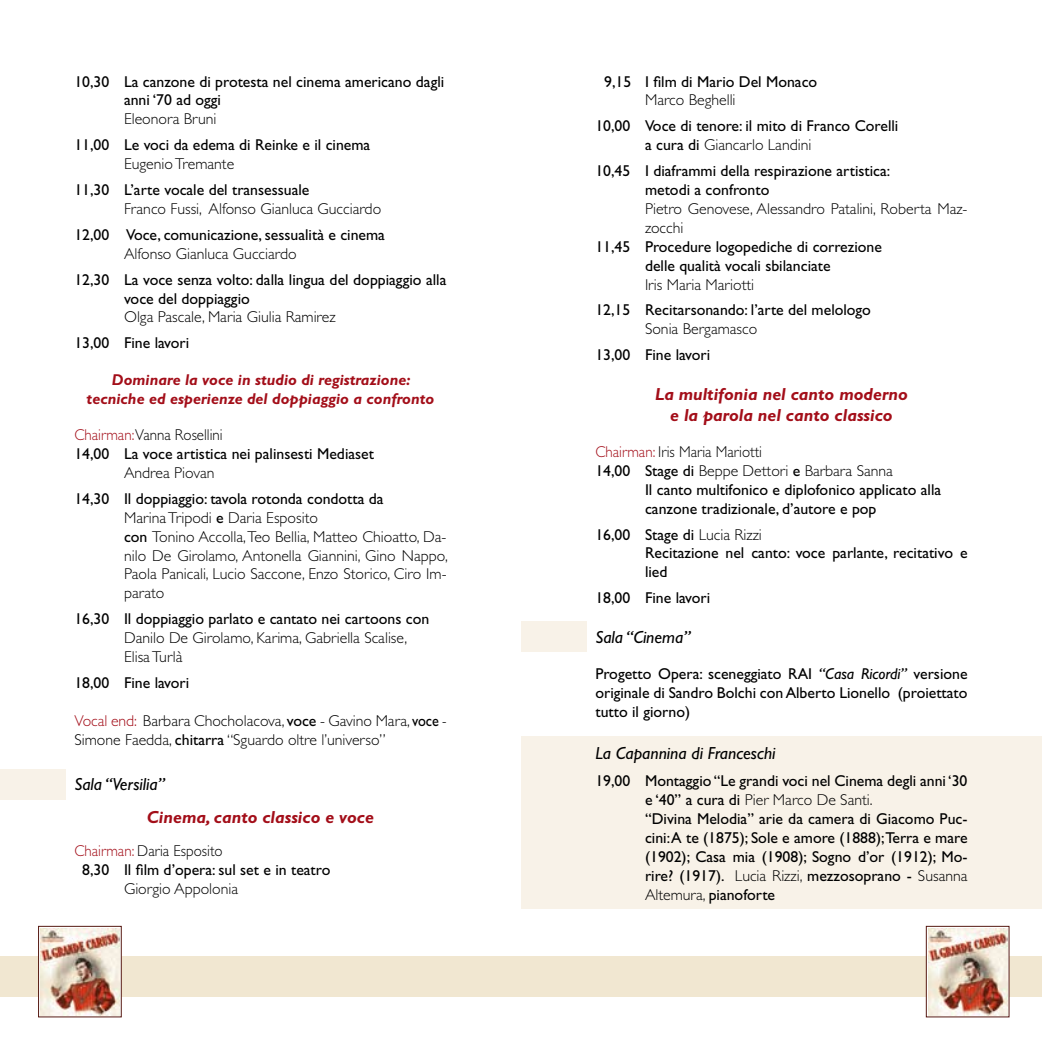
<style>
.page{position:relative;width:1042px;height:1042px;background:#fff}
.page>*{position:absolute;margin:0;border:0;box-sizing:border-box;transform-origin:0 0}
.t1{font:italic 700 17.5px/21px "Gill Sans";color:#a30e19;text-align:center}
.t2{font:italic 17.5px "Gill Sans";color:#000}
.t3{font:15.75px/18.9px "Gill Sans";color:#000}
.t4{font:300 15.75px/18.9px "Gill Sans";color:#000}
.t5{font:italic 700 15.75px/18.9px "Gill Sans";color:#a30e19;text-align:center}
.t6{font:300 15.75px "Gill Sans";color:#000;scale:.95 1}
.s1{font-weight:300;color:#a30e19}
.s2{font-weight:300}
.s3{font-weight:400}
.s4{color:#a30e19}
.s5{font-style:italic}
</style>
<div class="page">
<div style="left:521px;top:737px;width:521px;height:172px;background:#f8f2e8"></div>
<div style="left:0;top:956px;width:521px;height:40px;background:#f1e7d1"></div>
<div style="left:521px;top:956px;width:521px;height:40px;background:#f1e7d1"></div>
<svg style="left:38px;top:926px;width:83px;height:91px"></svg>
<img style="left:41px;top:928px;width:79px;height:87px">
<svg style="left:926px;top:926px;width:83px;height:91px"></svg>
<img style="left:928px;top:928px;width:79px;height:87px">
<div style="left:0;top:769px;width:66px;height:30px;background:#f8f2e8"></div>
<div style="left:521px;top:621px;width:66px;height:30px;background:#f8f2e8"></div>
<p class="t3" style="left:124px;top:72px;width:322px;text-indent:-50px">10,30 La canzone di protesta nel cinema americano dagli anni ‘70 ad oggi</p>
<p class="t4" style="left:124px;top:110px;width:94px">Eleonora Bruni</p>
<p class="t3" style="left:74px;top:135px;width:297px">11,00 Le voci da edema di Reinke e il cinema</p>
<p class="t4" style="left:124px;top:154px;width:112px">Eugenio Tremante</p>
<p class="t3" style="left:74px;top:180px;width:237px">11,30 L’arte vocale del transessuale</p>
<p class="t4" style="left:124px;top:199px;width:259px">Franco Fussi, Alfonso Gianluca Gucciardo</p>
<p class="t3" style="left:74px;top:225px;width:312px">12,00 Voce, comunicazione, sessualità e cinema</p>
<p class="t4" style="left:124px;top:244px;width:174px">Alfonso Gianluca Gucciardo</p>
<p class="t3" style="left:124px;top:270px;width:324px;text-indent:-50px">12,30 La voce senza volto: dalla lingua del doppiaggio alla voce del doppiaggio</p>
<p class="t4" style="left:124px;top:308px;width:213px">Olga Pascale, Maria Giulia Ramirez</p>
<p class="t3" style="left:74px;top:333px;width:116px">13,00 Fine lavori</p>
<p class="t5" style="left:87px;top:370px;width:349px">Dominare la voce in studio di registrazione: tecniche ed esperienze del doppiaggio a confronto</p>
<p class="t3" style="left:74px;top:425px;width:301px"><span class="s1">Chairman:</span><span class="s2">Vanna Rosellini<br></span>14,00 La voce artistica nei palinsesti Mediaset</p>
<p class="t4" style="left:124px;top:463px;width:92px">Andrea Piovan</p>
<p class="t4" style="left:124px;top:489px;width:325px;text-indent:-50px"><span class="s3">14,30 Il doppiaggio: tavola rotonda condotta da<br></span>Marina Tripodi <span class="s3">e</span> Daria Esposito<br><span class="s3">con</span> Tonino Accolla, Teo Bellia, Matteo Chioatto, Da&shy;nilo De Girolamo, Antonella Giannini, Gino Nappo, Paola Panicali, Lucio Saccone, Enzo Storico, Ciro Im&shy;parato</p>
<p class="t3" style="left:74px;top:609px;width:356px">16,30 Il doppiaggio parlato e cantato nei cartoons con</p>
<p class="t4" style="left:124px;top:628px;width:285px">Danilo De Girolamo, Karima, Gabriella Scalise,<br>Elisa Turlà</p>
<p class="t3" style="left:74px;top:673px;width:116px">18,00 Fine lavori</p>
<p class="t4" style="left:74px;top:711px;width:374px"><span class="s4">Vocal end:</span> Barbara Chocholacova, <span class="s3">voce</span> - Gavino Mara, <span class="s3">voce</span> -<br>Simone Faedda, <span class="s3">chitarra</span> “Sguardo oltre l’universo”</p>
<p class="t2" style="left:74px;top:774px;width:92px">Sala “Versilia”</p>
<p class="t1" style="left:147px;top:807px;width:229px">Cinema, canto classico e voce</p>
<p class="t3" style="left:82px;top:841px;width:250px;text-indent:-8px"><span class="s1">Chairman:</span> <span class="s2">Daria Esposito<br></span>8,30 Il film d’opera: sul set e in teatro</p>
<p class="t4" style="left:124px;top:879px;width:116px">Giorgio Appolonia</p>
<p class="t3" style="left:604px;top:72px;width:215px">9,15 I film di Mario Del Monaco</p>
<p class="t4" style="left:645px;top:91px;width:92px">Marco Beghelli</p>
<p class="t3" style="left:645px;top:117px;width:255px;text-indent:-50px">10,00 Voce di tenore: il mito di Franco Corelli a cura di <span class="s2">Giancarlo Landini</span></p>
<p class="t3" style="left:645px;top:161px;width:247px;text-indent:-50px">10,45 I diaframmi della respirazione artistica: metodi a confronto</p>
<p class="t4" style="left:645px;top:199px;width:324px">Pietro Genovese, Alessandro Patalini, Roberta Maz&shy;zocchi</p>
<p class="t3" style="left:595px;top:237px;width:288px;text-align:center">11,45 Procedure logopediche di correzione delle qualità vocali sbilanciate</p>
<p class="t4" style="left:645px;top:275px;width:111px">Iris Maria Mariotti</p>
<p class="t3" style="left:595px;top:301px;width:277px">12,15 Recitarsonando: l’arte del melologo</p>
<p class="t4" style="left:645px;top:320px;width:114px">Sonia Bergamasco</p>
<p class="t3" style="left:595px;top:345px;width:116px">13,00 Fine lavori</p>
<p class="t1" style="left:655px;top:384px;width:254px">La multifonia nel canto moderno e la parola nel canto classico</p>
<p class="t6" style="left:595px;top:443px;width:177px"><span class="s4">Chairman:</span> Iris Maria Mariotti</p>
<p class="t4" style="left:595px;top:461px;width:299px"><span class="s3">14,00 Stage di</span> Beppe Dettori <span class="s3">e</span> Barbara Sanna</p>
<p class="t3" style="left:645px;top:480px;width:298px">Il canto multifonico e diplofonico applicato alla</p>
<p class="t3" style="left:645px;top:499px;width:233px">canzone tradizionale, d’autore e pop</p>
<p class="t3" style="left:645px;top:525px;width:324px;text-indent:-50px">16,00 Stage di <span class="s2">Lucia Rizzi<br></span>Recitazione nel canto: voce parlante, recitativo e lied</p>
<p class="t3" style="left:595px;top:588px;width:116px">18,00 Fine lavori</p>
<p class="t2" style="left:595px;top:627px;width:97px">Sala “Cinema”</p>
<p class="t3" style="left:595px;top:664px;width:374px;text-align:justify">Progetto Opera: sceneggiato RAI <span class="s5">“Casa Ricordi”</span> versione originale di Sandro Bolchi con Alberto Lionello (proiettato tutto il giorno)</p>
<p class="t2" style="left:595px;top:743px;width:182px">La Capannina di Franceschi</p>
<p class="t3" style="left:645px;top:771px;width:324px;text-indent:-50px">19,00 Montaggio “Le grandi voci nel Cinema degli anni ‘30 e ‘40” a cura di <span class="s2">Pier Marco De Santi.<br></span>“Divina Melodia” arie da camera di Giacomo Puc&shy;cini: A te (1875); Sole e amore (1888);Terra e mare (1902); Casa mia (1908); Sogno d’or (1912); Mo&shy;rire? (1917). <span class="s2">Lucia Rizzi,</span> mezzosoprano - <span class="s2">Susanna Altemura,</span> pianoforte</p>
</div>
